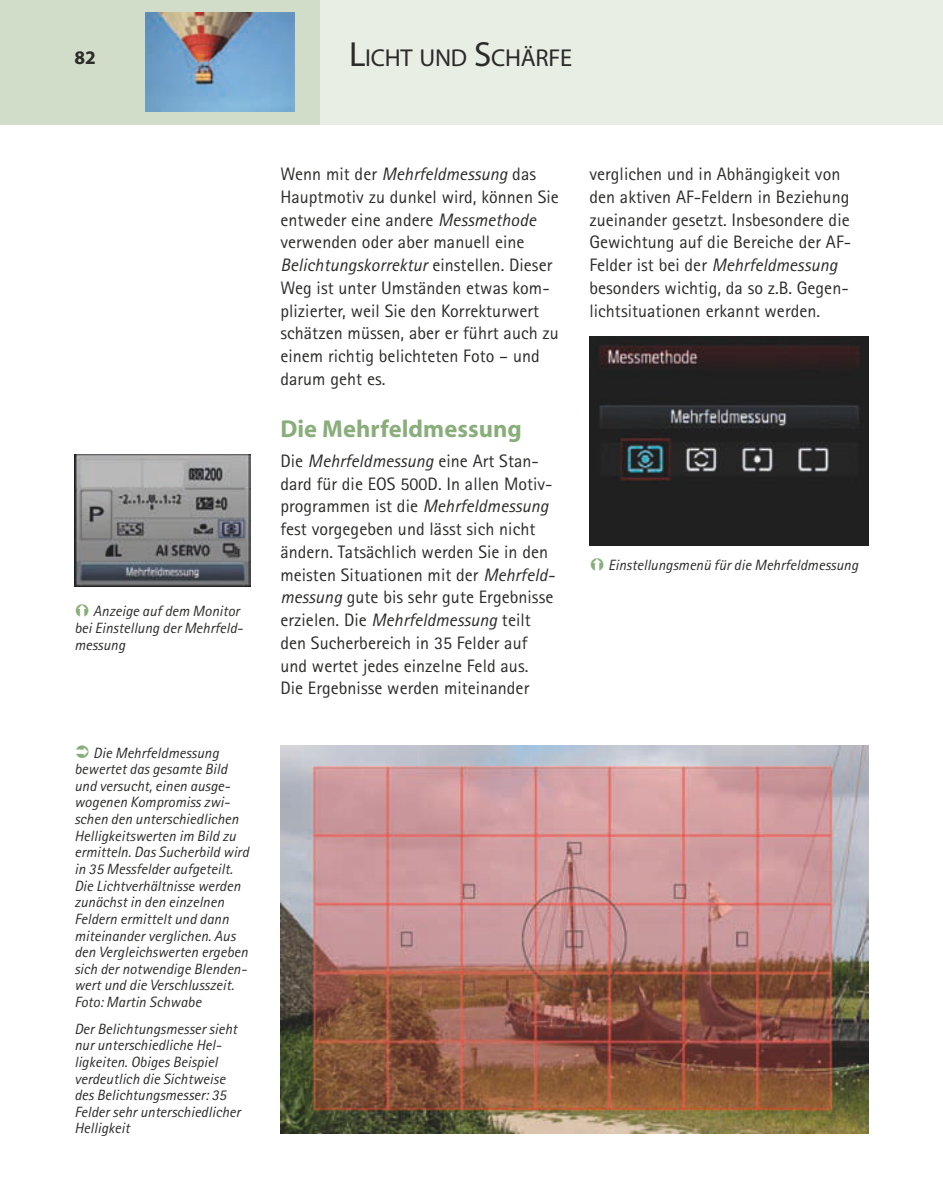
<style>
.page{position:relative;width:943px;height:1191px;background:#fff}
.page>*{position:absolute;margin:0;border:0;box-sizing:border-box;transform-origin:0 0}
.t1{font:700 24.5px "Myriad";color:#89ae7b}
.t2{font:24.5px "Myriad";letter-spacing:-.01em;color:#2b2b2a}
.t3{font:700 19.25px "Myriad";color:#2b2b2a}
.t4{font:18.03px/22.8px "Rotis Sans Serif";letter-spacing:.005em;color:#2b2b2a}
.t5{font:italic 14.88px/16.6px "Rotis Sans Serif";color:#2b2b2a}
.s1{font-size:35px}
.s2{font-style:italic}
</style>
<div class="page">
<div style="left:319px;top:0;width:347px;height:124px;background:#e8eee4"></div>
<div style="left:666px;top:0;width:277px;height:124px;background:#e8eee4"></div>
<div style="left:0;top:0;width:319px;height:124px;background:#d1ddc9"></div>
<img style="left:145px;top:12px;width:149px;height:100px">
<img style="left:74px;top:454px;width:177px;height:132px">
<img style="left:589px;top:336px;width:279px;height:210px">
<img style="left:280px;top:745px;width:588px;height:388px">
<p class="t3" style="left:74px;top:48px;width:23px">82</p>
<h1 class="t2" style="left:349px;top:45px;width:225px"><span class="s1">L</span>ICHT UND <span class="s1">S</span>CHÄRFE</h1>
<p class="t5" style="left:74px;top:603px;width:169px;text-indent:19px">Anzeige auf dem Monitor bei Einstellung der Mehrfeld&shy;messung</p>
<p class="t5" style="left:74px;top:744px;width:176px;text-indent:19px">Die Mehrfeldmessung bewertet das gesamte Bild und versucht, einen ausge&shy;wogenen Kompromiss zwi&shy;schen den unterschiedlichen<br>Helligkeitswerten im Bild zu ermitteln. Das Sucherbild wird in 35 Messfelder aufgeteilt.<br>Die Lichtverhältnisse werden zunächst in den einzelnen<br>Feldern ermittelt und dann miteinander verglichen. Aus den Vergleichswerten ergeben sich der notwendige Blenden&shy;wert und die Verschlusszeit.<br>Foto: Martin Schwabe</p>
<p class="t5" style="left:74px;top:1020px;width:168px">Der Belichtungsmesser sieht nur unterschiedliche Hel&shy;ligkeiten. Obiges Beispiel verdeutlich die Sichtweise des Belichtungsmesser: 35<br>Felder sehr unterschiedlicher<br>Helligkeit</p>
<p class="t4" style="left:280px;top:162px;width:280px">Wenn mit der <span class="s2">Mehrfeldmessung</span> das Hauptmotiv zu dunkel wird, können Sie entweder eine andere <span class="s2">Messmethode </span>verwenden oder aber manuell eine <span class="s2">Belichtungskorrektur</span> einstellen. Dieser Weg ist unter Umständen etwas kom&shy;plizierter, weil Sie den Korrekturwert schätzen müssen, aber er führt auch zu einem richtig belichteten Foto – und darum geht es.</p>
<h1 class="t1" style="left:280px;top:416px;width:243px">Die Mehrfeldmessung</h1>
<p class="t4" style="left:280px;top:449px;width:276px">Die <span class="s2">Mehrfeldmessung</span> eine Art Stan&shy;dard für die EOS 500D. In allen Motiv&shy;programmen ist die <span class="s2">Mehrfeldmessung </span>fest vorgegeben und lässt sich nicht ändern. Tatsächlich werden Sie in den meisten Situationen mit der <span class="s2">Mehrfeld&shy;messung</span> gute bis sehr gute Ergebnisse erzielen. Die <span class="s2">Mehrfeldmessung</span> teilt den Sucherbereich in 35 Felder auf und wertet jedes einzelne Feld aus.<br>Die Ergebnisse werden miteinander</p>
<p class="t4" style="left:589px;top:162px;width:263px">verglichen und in Abhängigkeit von den aktiven AF-Feldern in Beziehung zueinander gesetzt. Insbesondere die Gewichtung auf die Bereiche der AF-Felder ist bei der <span class="s2">Mehrfeldmessung </span>besonders wichtig, da so z.B. Gegen&shy;lichtsituationen erkannt werden.</p>
<p class="t5" style="left:608px;top:556px;width:251px">Einstellungsmenü für die Mehrfeldmessung</p>
</div>
